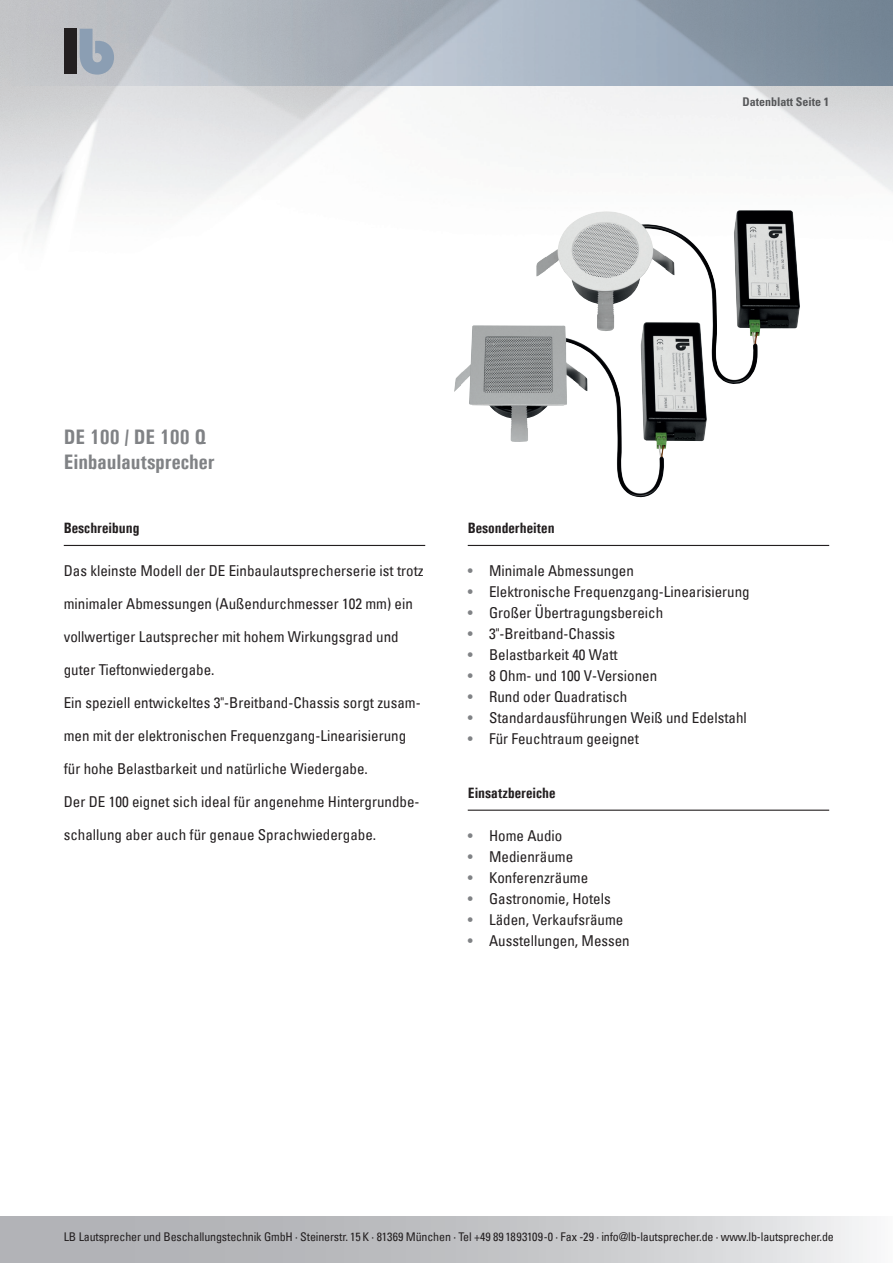
<style>
.page{position:relative;width:893px;height:1263px;background:#fff}
.page>*{position:absolute;margin:0;border:0;box-sizing:border-box;transform-origin:0 0}
.t1{font:700 condensed 21px/25.2px "Univers";color:#808285}
.t2{font:condensed 15px "Univers Com 57";color:#231f20}
.t3{font:700 condensed 15px "Univers";color:#231f20}
.t4{font:condensed 12px "Univers Com 57";letter-spacing:-.01em;color:#231f20}
.t5{font:700 condensed 12px "Univers LT Std";color:#57585a}
.s1{color:#808285}
</style>
<div class="page">
<img style="left:0;top:0;width:893px;height:85px">
<div style="left:64px;top:29px;width:13px;height:45px;background:#231f20"></div>
<svg style="left:80px;top:29px;width:34px;height:46px;background:#9ca9b9"></svg>
<svg style="left:0;top:1216px;width:867px;height:47px;background:#c4c5c8"></svg>
<hr style="left:64px;top:545px;width:361px;height:1px;background:#231f20">
<hr style="left:468px;top:545px;width:361px;height:1px;background:#231f20">
<hr style="left:468px;top:810px;width:361px;height:1px;background:#231f20">
<img style="left:536px;top:205px;width:264px;height:288px">
<p class="t5" style="left:742px;top:95px;width:88px">Datenblatt Seite 1</p>
<h1 class="t1" style="left:64px;top:424px;width:152px">DE 100 / DE 100 Q<br>Einbaulautsprecher</h1>
<p class="t3" style="left:64px;top:519px;width:77px">Beschreibung</p>
<p class="t2" style="left:64px;top:562px;width:361px">Das kleinste Modell der DE Einbaulautsprecherserie ist trotz</p>
<p class="t2" style="left:64px;top:595px;width:351px">minimaler Abmessungen (Außendurchmesser 102 mm) ein</p>
<p class="t2" style="left:64px;top:628px;width:336px">vollwertiger Lautsprecher mit hohem Wirkungsgrad und</p>
<p class="t2" style="left:64px;top:661px;width:152px">guter Tieftonwiedergabe.</p>
<p class="t2" style="left:64px;top:694px;width:358px">Ein speziell entwickeltes 3" -Breitband-Chassis sorgt zusam-</p>
<p class="t2" style="left:64px;top:727px;width:344px">men mit der elektronischen Frequenzgang-Linearisierung</p>
<p class="t2" style="left:64px;top:760px;width:306px">für hohe Belastbarkeit und natürliche Wiedergabe.</p>
<p class="t2" style="left:64px;top:793px;width:357px">Der DE 100 eignet sich ideal für angenehme Hintergrundbe-</p>
<p class="t2" style="left:64px;top:826px;width:314px">schallung aber auch für genaue Sprachwiedergabe.</p>
<p class="t3" style="left:468px;top:519px;width:88px">Besonderheiten</p>
<p class="t2" style="left:468px;top:562px;width:168px"><span class="s1">•</span> Minimale Abmessungen</p>
<p class="t2" style="left:468px;top:583px;width:284px"><span class="s1">•</span> Elektronische Frequenzgang-Linearisierung</p>
<p class="t2" style="left:468px;top:604px;width:197px"><span class="s1">•</span> Großer Übertragungsbereich</p>
<p class="t2" style="left:468px;top:625px;width:149px"><span class="s1">•</span> 3"-Breitband-Chassis</p>
<p class="t2" style="left:468px;top:646px;width:151px"><span class="s1">•</span> Belastbarkeit 40 Watt</p>
<p class="t2" style="left:468px;top:667px;width:191px"><span class="s1">•</span> 8 Ohm- und 100 V-Versionen</p>
<p class="t2" style="left:468px;top:688px;width:161px"><span class="s1">•</span> Rund oder Quadratisch</p>
<p class="t2" style="left:468px;top:709px;width:281px"><span class="s1">•</span> Standardausführungen Weiß und Edelstahl</p>
<p class="t2" style="left:468px;top:730px;width:173px"><span class="s1">•</span> Für Feuchtraum geeignet</p>
<p class="t3" style="left:468px;top:784px;width:89px">Einsatzbereiche</p>
<p class="t2" style="left:468px;top:826px;width:96px"><span class="s1">•</span> Home Audio</p>
<p class="t2" style="left:468px;top:847px;width:107px"><span class="s1">•</span> Medienräume</p>
<p class="t2" style="left:468px;top:868px;width:122px"><span class="s1">•</span> Konferenzräume</p>
<p class="t2" style="left:468px;top:889px;width:144px"><span class="s1">•</span> Gastronomie, Hotels</p>
<p class="t2" style="left:468px;top:910px;width:157px"><span class="s1">•</span> Läden, Verkaufsräume</p>
<p class="t2" style="left:468px;top:931px;width:164px"><span class="s1">•</span> Ausstellungen, Messen</p>
<p class="t4" style="left:64px;top:1229px;width:772px">LB Lautsprecher und Beschallungstechnik GmbH · Steinerstr. 15 K · 81369 München · Tel +49 89 1893109-0 · Fax -29 · info@lb-lautsprecher.de · www.lb-lautsprecher.de</p>
</div>
